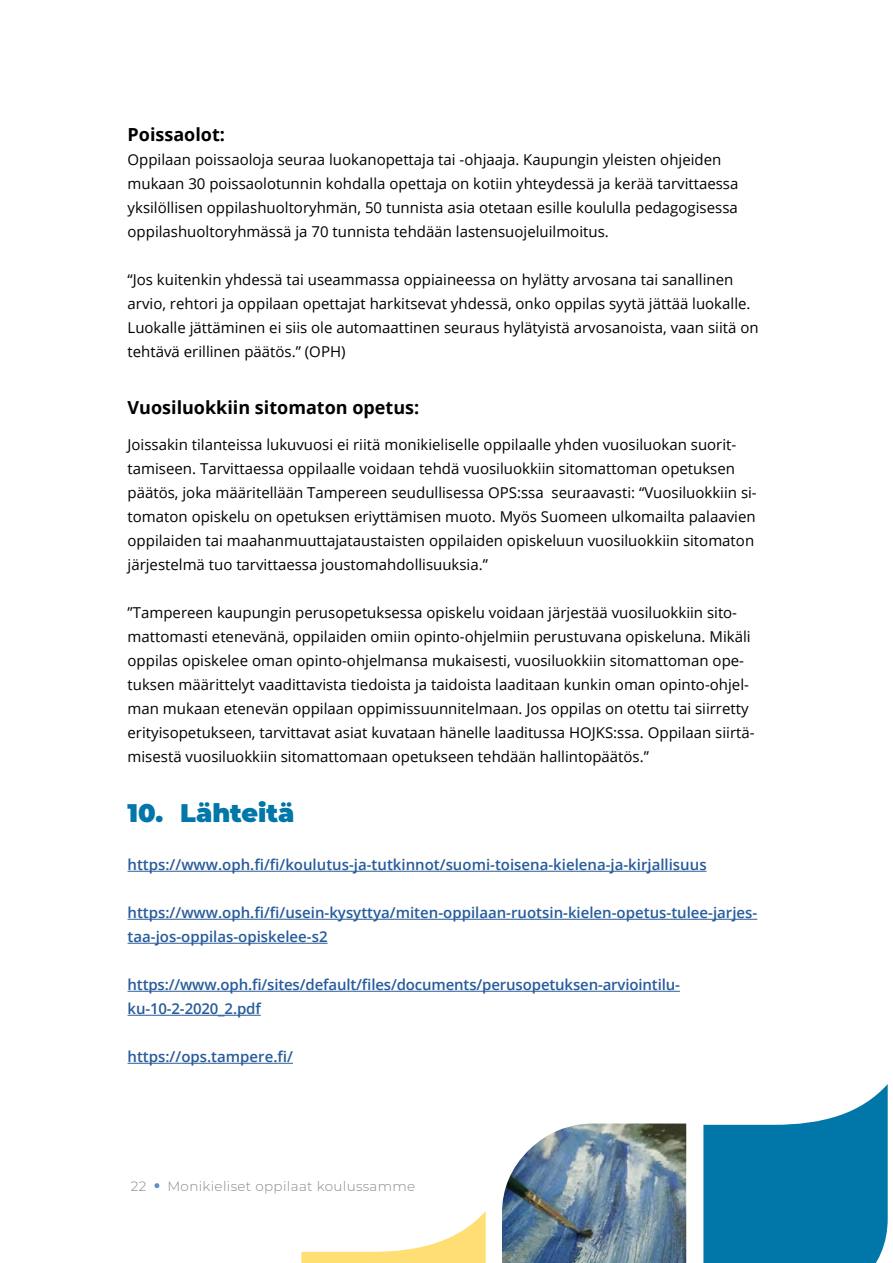
<style>
.page{position:relative;width:893px;height:1263px;background:#fff}
.page>*{position:absolute;margin:0;border:0;box-sizing:border-box;transform-origin:0 0}
.t1{font:900 25.5px "Montserrat";color:#0076a9}
.Otsikko_H3{font:700 18px "Open Sans";color:#000}
.Leipis{font:700 18px "Open Sans";color:#000}
.Leipis-2{font:15px/24px "Open Sans";color:#000}
.Leipis-3{font:600 15px/24px "Open Sans";color:#275b9b}
.t2{font:300 13.5px "Montserrat";letter-spacing:.025em;color:#878787}
</style>
<div class="page">
<svg style="left:703px;top:1084px;width:185px;height:179px"></svg>
<svg style="left:301px;top:1211px;width:185px;height:52px"></svg>
<img style="left:502px;top:1123px;width:184px;height:140px">
<svg style="left:154px;top:1183px;width:5px;height:5px"></svg>
<hr style="left:128px;top:871px;width:578px;height:1px;background:#275b9b">
<hr style="left:128px;top:919px;width:629px;height:1px;background:#275b9b">
<hr style="left:128px;top:943px;width:200px;height:1px;background:#275b9b">
<hr style="left:128px;top:991px;width:552px;height:1px;background:#275b9b">
<hr style="left:128px;top:1015px;width:133px;height:1px;background:#275b9b">
<hr style="left:128px;top:1063px;width:165px;height:1px;background:#275b9b">
<p class="Leipis" style="left:128px;top:122px;width:99px">Poissaolot:</p>
<p class="Leipis-2" style="left:128px;top:148px;width:612px">Oppilaan poissaoloja seuraa luokanopettaja tai -ohjaaja. Kaupungin yleisten ohjeiden mukaan 30 poissaolotunnin kohdalla opettaja on kotiin yhteydessä ja kerää tarvittaessa yksilöllisen oppilashuoltoryhmän, 50 tunnista asia otetaan esille koululla pedagogisessa oppilashuoltoryhmässä ja 70 tunnista tehdään lastensuojeluilmoitus.</p>
<p class="Leipis-2" style="left:128px;top:268px;width:633px">“Jos kuitenkin yhdessä tai useammassa oppiaineessa on hylätty arvosana tai sanallinen arvio, rehtori ja oppilaan opettajat harkitsevat yhdessä, onko oppilas syytä jättää luokalle.<br>Luokalle jättäminen ei siis ole automaattinen seuraus hylätyistä arvosanoista, vaan siitä on tehtävä erillinen päätös.” (OPH)</p>
<p class="Otsikko_H3" style="left:128px;top:395px;width:293px">Vuosiluokkiin sitomaton opetus:</p>
<p class="Leipis-2" style="left:128px;top:432px;width:631px">Joissakin tilanteissa lukuvuosi ei riitä monikieliselle oppilaalle yhden vuosiluokan suorit&shy;tamiseen. Tarvittaessa oppilaalle voidaan tehdä vuosiluokkiin sitomattoman opetuksen päätös, joka määritellään Tampereen seudullisessa OPS:ssa seuraavasti: “Vuosiluokkiin si&shy;tomaton opiskelu on opetuksen eriyttämisen muoto. Myös Suomeen ulkomailta palaavien oppilaiden tai maahanmuuttajataustaisten oppilaiden opiskeluun vuosiluokkiin sitomaton järjestelmä tuo tarvittaessa joustomahdollisuuksia.”</p>
<p class="Leipis-2" style="left:128px;top:600px;width:628px">”Tampereen kaupungin perusopetuksessa opiskelu voidaan järjestää vuosiluokkiin sito&shy;mattomasti etenevänä, oppilaiden omiin opinto-ohjelmiin perustuvana opiskeluna. Mikäli oppilas opiskelee oman opinto-ohjelmansa mukaisesti, vuosiluokkiin sitomattoman ope&shy;tuksen määrittelyt vaadittavista tiedoista ja taidoista laaditaan kunkin oman opinto-ohjel&shy;man mukaan etenevän oppilaan oppimissuunnitelmaan. Jos oppilas on otettu tai siirretty erityisopetukseen, tarvittavat asiat kuvataan hänelle laaditussa HOJKS:ssa. Oppilaan siirtä&shy;misestä vuosiluokkiin sitomattomaan opetukseen tehdään hallintopäätös.”</p>
<p class="t1" style="left:128px;top:794px;width:169px">10. Lähteitä</p>
<p class="Leipis-3" style="left:128px;top:852px;width:581px">https://www.oph.fi/fi/koulutus-ja-tutkinnot/suomi-toisena-kielena-ja-kirjallisuus</p>
<p class="Leipis-3" style="left:128px;top:900px;width:631px">https://www.oph.fi/fi/usein-kysyttya/miten-oppilaan-ruotsin-kielen-opetus-tulee-jarjes&shy;taa-jos-oppilas-opiskelee-s2</p>
<p class="Leipis-3" style="left:128px;top:972px;width:554px">https://www.oph.fi/sites/default/files/documents/perusopetuksen-arviointilu&shy;ku-10-2-2020_2.pdf</p>
<p class="Leipis-3" style="left:128px;top:1044px;width:167px">https://ops.tampere.fi/</p>
<p class="t2" style="left:131px;top:1177px;width:17px">22</p>
<p class="t2" style="left:167px;top:1177px;width:249px">Monikieliset oppilaat koulussamme</p>
</div>
